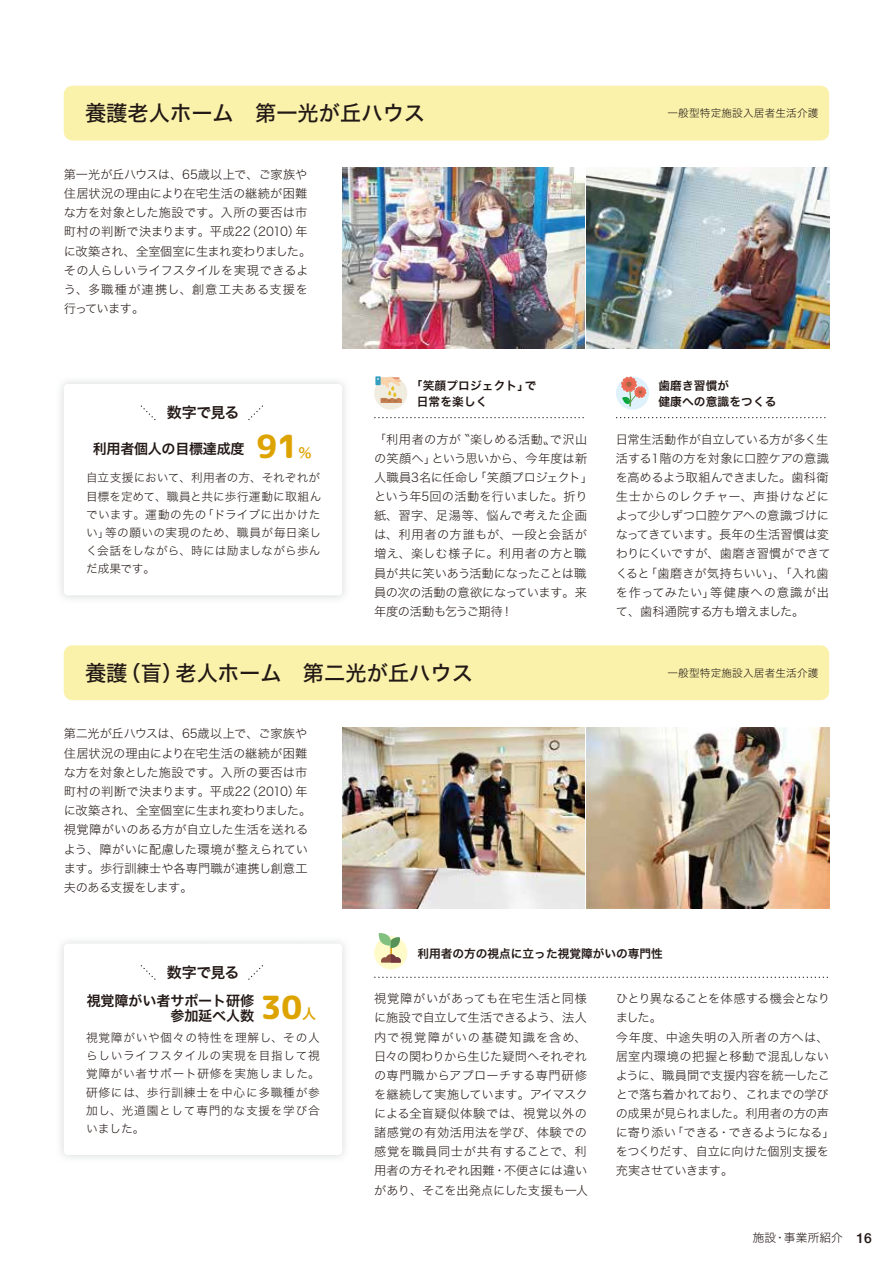
<style>
.page{position:relative;width:893px;height:1263px;background:#fff}
.page>*{position:absolute;margin:0;border:0;box-sizing:border-box;transform-origin:0 0}
.t1{font:31.95px "rounded mplus 1 c heavy";color:#dda300}
.t2{font:21.3px "Hira Kaku Std W5";color:#221815}
.t3{font:14.85px "Hira Kaku Std W6";letter-spacing:-.03em;color:#221815}
.t4{font:14.1px/15.3px "Hira Kaku Std W6";letter-spacing:-.005em;color:#221815;text-align:right}
.t5{font:14.1px "Hira Kaku Std W6";color:#dda300}
.t6{font:13.8px "Hira Kaku Std W6";color:#dda300}
.t7{font:12.15px/19px "Hira Kaku Std W2";letter-spacing:-.01em;color:#221815}
.t8{font:11.7px/18.1px "Hira Kaku Std W2";letter-spacing:.045em;color:#221815;text-align:justify}
.t9{font:11.7px/16px "Hira Kaku Std W6";letter-spacing:.01em;color:#221815}
.t10{font:10.65px "Hira Kaku Std W2";letter-spacing:.015em;color:#221815}
.s1{font-family:"Helvetica Neue";font-weight:500;font-size:13.8px}
</style>
<div class="page">
<svg style="left:248px;top:405px;width:15px;height:16px"></svg>
<div style="left:616px;top:377px;width:33px;height:33px;background:#dff2fc;border-radius:50%"></div>
<svg style="left:621px;top:376px;width:25px;height:31px"></svg>
<svg style="left:375px;top:417px;width:209px;height:1px"></svg>
<svg style="left:617px;top:417px;width:209px;height:1px"></svg>
<div style="left:64px;top:645px;width:765px;height:55px;background:#faf2ab;border-radius:9px"></div>
<div style="left:64px;top:86px;width:765px;height:55px;background:#faf2ab;border-radius:9px"></div>
<svg style="left:140px;top:405px;width:16px;height:15px"></svg>
<svg style="left:140px;top:965px;width:16px;height:15px"></svg>
<svg style="left:248px;top:965px;width:15px;height:15px"></svg>
<svg style="left:375px;top:977px;width:453px;height:1px"></svg>
<img style="left:342px;top:168px;width:243px;height:181px">
<img style="left:587px;top:168px;width:242px;height:181px">
<img style="left:342px;top:728px;width:243px;height:180px">
<img style="left:587px;top:728px;width:242px;height:180px">
<div style="left:374px;top:936px;width:33px;height:33px;background:#fffbc9;border-radius:50%"></div>
<svg style="left:378px;top:933px;width:23px;height:30px"></svg>
<div style="left:374px;top:377px;width:33px;height:33px;background:#f0ecdf;border-radius:50%"></div>
<div style="left:375px;top:376px;width:6px;height:9px;background:#349fc1"></div>
<svg style="left:377px;top:377px;width:25px;height:26px"></svg>
<h2 class="t2" style="left:85px;top:97px;width:342px">養護老人ホーム　第一光が丘ハウス</h2>
<p class="t10" style="left:667px;top:105px;width:153px">一般型特定施設入居者生活介護</p>
<p class="t7" style="left:64px;top:164px;width:249px">第一光が丘ハウスは、65歳以上で、ご家族や住居状況の理由により在宅生活の継続が困難な方を対象とした施設です。入所の要否は市町村の判断で決まります。平成22（2010）年に改築され、全室個室に生まれ変わりました。その人らしいライフスタイルを実現できるよう、多職種が連携し、創意工夫ある支援を行っています。</p>
<p class="t3" style="left:167px;top:401px;width:74px">数字で見る</p>
<p class="t4" style="left:93px;top:441px;width:153px">利用者個人の目標達成度</p>
<h1 class="t1" style="left:257px;top:424px;width:43px">91</h1>
<p class="t6" style="left:298px;top:442px;width:15px">％</p>
<p class="t8" style="left:86px;top:469px;width:237px">自立支援において、利用者の方、それぞれが目標を定めて、職員と共に歩行運動に取組んでいます。運動の先の「ドライブに出かけたい」等の願いの実現のため、職員が毎日楽しく会話をしながら、時には励ましながら歩んだ成果です。</p>
<p class="t9" style="left:417px;top:378px;width:121px;text-indent:-6px">「笑顔プロジェクト」で日常を楽しく</p>
<p class="t9" style="left:658px;top:378px;width:120px">歯磨き習慣が<br>健康への意識をつくる</p>
<p class="t7" style="left:374px;top:429px;width:220px">「利用者の方が〝楽しめる活動〟で沢山の笑顔へ」という思いから、今年度は新人職員3名に任命し「笑顔プロジェクト」という年5回の活動を行いました。折り紙、習字、足湯等、悩んで考えた企画は、利用者の方誰もが、一段と会話が増え、楽しむ様子に。利用者の方と職員が共に笑いあう活動になったことは職員の次の活動の意欲になっています。来年度の活動も乞うご期待！</p>
<p class="t7" style="left:616px;top:429px;width:216px">日常生活動作が自立している方が多く生活する１階の方を対象に口腔ケアの意識を高めるよう取組んできました。歯科衛生士からのレクチャー、声掛けなどによって少しずつ口腔ケアへの意識づけになってきています。長年の生活習慣は変わりにくいですが、歯磨き習慣ができてくると「歯磨きが気持ちいい」、「入れ歯を作ってみたい」等健康への意識が出て、歯科通院する方も増えました。</p>
<h2 class="t2" style="left:85px;top:656px;width:389px">養護（盲）老人ホーム　第二光が丘ハウス</h2>
<p class="t10" style="left:667px;top:665px;width:153px">一般型特定施設入居者生活介護</p>
<p class="t7" style="left:64px;top:724px;width:249px">第二光が丘ハウスは、65歳以上で、ご家族や住居状況の理由により在宅生活の継続が困難な方を対象とした施設です。入所の要否は市町村の判断で決まります。平成22（2010）年に改築され、全室個室に生まれ変わりました。視覚障がいのある方が自立した生活を送れるよう、障がいに配慮した環境が整えられています。歩行訓練士や各専門職が連携し創意工夫のある支援をします。</p>
<p class="t3" style="left:167px;top:961px;width:74px">数字で見る</p>
<p class="t4" style="left:87px;top:993px;width:169px">視覚障がい者サポート研修参加延べ人数</p>
<h1 class="t1" style="left:261px;top:985px;width:43px">30</h1>
<p class="t5" style="left:302px;top:1003px;width:16px">人</p>
<p class="t8" style="left:86px;top:1028px;width:235px">視覚障がいや個々の特性を理解し、その人らしいライフスタイルの実現を目指して視覚障がい者サポート研修を実施しました。研修には、歩行訓練士を中心に多職種が参加し、光道園として専門的な支援を学び合いました。</p>
<p class="t9" style="left:417px;top:946px;width:247px">利用者の方の視点に立った視覚障がいの専門性</p>
<p class="t7" style="left:374px;top:989px;width:215px;text-align:justify">視覚障がいがあっても在宅生活と同様に施設で自立して生活できるよう、法人内で視覚障がいの基礎知識を含め、日々の関わりから生じた疑問へそれぞれの専門職からアプローチする専門研修を継続して実施しています。アイマスクによる全盲疑似体験では、視覚以外の諸感覚の有効活用法を学び、体験での感覚を職員同士が共有することで、利用者の方それぞれ困難・不便さには違いがあり、そこを出発点にした支援も一人</p>
<p class="t7" style="left:616px;top:989px;width:220px">ひとり異なることを体感する機会となりました。<br>今年度、中途失明の入所者の方へは、居室内環境の把握と移動で混乱しないように、職員間で支援内容を統一したことで落ち着かれており、これまでの学びの成果が見られました。利用者の方の声に寄り添い「できる・できるようになる」をつくりだす、自立に向けた個別支援を充実させていきます。</p>
<p class="t8" style="left:753px;top:1229px;width:120px">施設・事業所紹介 <span class="s1">16</span></p>
</div>
